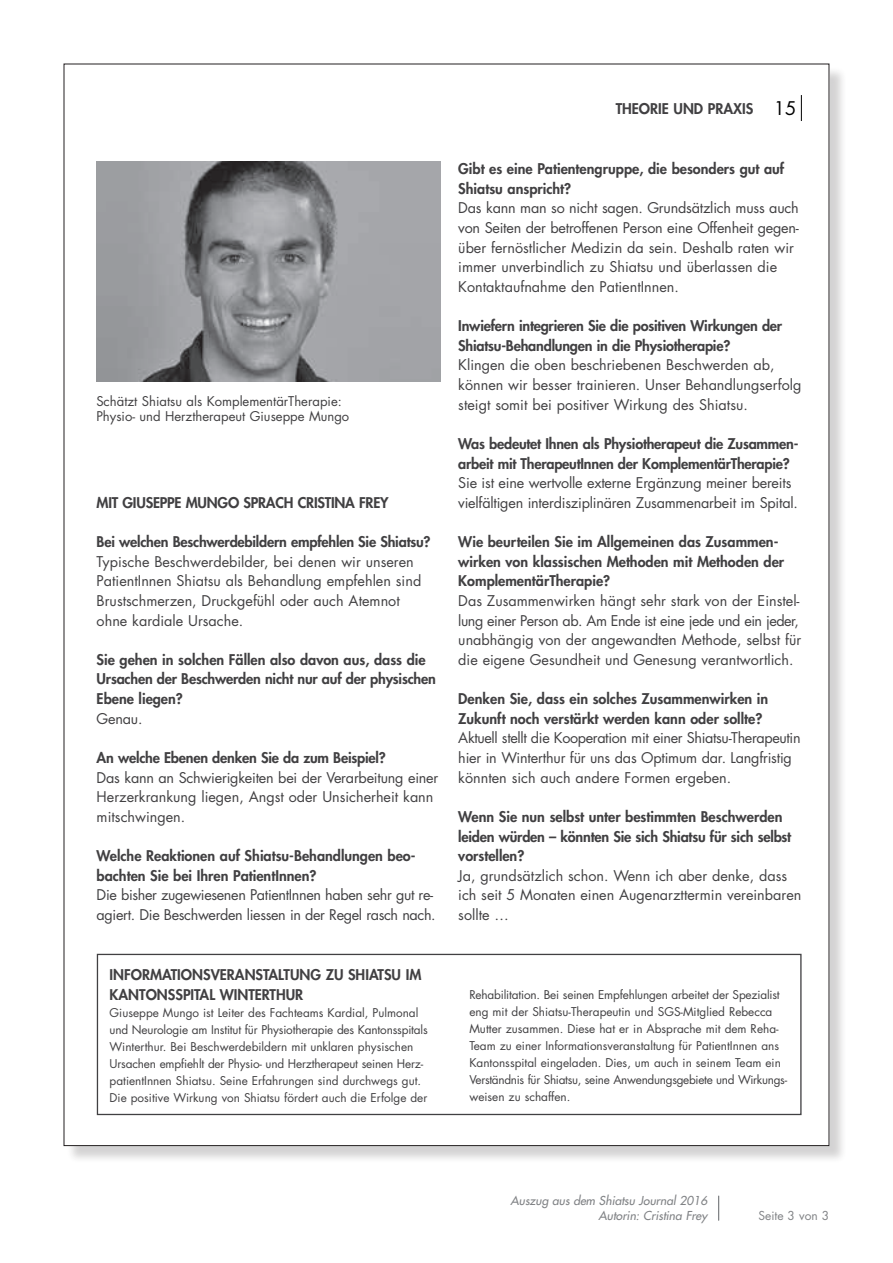
<style>
.page{position:relative;width:893px;height:1263px;background:#fff}
.page>*{position:absolute;margin:0;border:0;box-sizing:border-box;transform-origin:0 0}
.t1{font:14.4px/19.6px "Futura";color:#414042}
.t2{font:800 14.4px/19.6px "Futura";color:#414042}
.t3{font:14.4px/19.6px "Futura";letter-spacing:-.025em;color:#414042}
.t4{font:13.05px/15.8px "Futura";color:#414042}
.gs_rechts{font:italic 500 12px "Futura Std";color:#808285}
.t5{font:12px "Futura Std";color:#808285}
.t6{font:11.85px/17px "Futura";color:#414042}
.s1{font-weight:800}
.s2{font-weight:400}
.s3{font-weight:400;font-size:18.3px;color:#000}
</style>
<div class="page">
<svg style="left:718px;top:1196px;width:1px;height:24px"></svg>
<div style="left:66px;top:66px;width:781px;height:1097px;background:#231f20;opacity:.2"></div>
<div style="left:64px;top:64px;width:765px;height:1081px;background:#fff"></div>
<svg style="left:801px;top:95px;width:1px;height:26px"></svg>
<div style="left:97px;top:954px;width:705px;height:161px;border:1px solid #414042"></div>
<img style="left:97px;top:162px;width:343px;height:220px">
<p class="t4" style="left:96px;top:393px;width:254px">Schätzt Shiatsu als KomplementärTherapie:<br>Physio- und Herztherapeut Giuseppe Mungo</p>
<p class="t2" style="left:97px;top:492px;width:293px">MIT GIUSEPPE MUNGO SPRACH CRISTINA FREY</p>
<p class="t1" style="left:97px;top:532px;width:335px"><span class="s1">Bei welchen Beschwerdebildern empfehlen Sie Shiatsu?<br></span>Typische Beschwerdebilder, bei denen wir unseren PatientInnen Shiatsu als Behandlung empfehlen sind Brustschmerzen, Druckgefühl oder auch Atemnot ohne kardiale Ursache.</p>
<p class="t2" style="left:97px;top:649px;width:341px">Sie gehen in solchen Fällen also davon aus, dass die<br>Ursachen der Beschwerden nicht nur auf der physischen<br>Ebene liegen?<br><span class="s2">Genau.</span></p>
<p class="t1" style="left:97px;top:748px;width:343px"><span class="s1">An welche Ebenen denken Sie da zum Beispiel?<br></span>Das kann an Schwierigkeiten bei der Verarbeitung einer Herzerkrankung liegen, Angst oder Unsicherheit kann mitschwingen.</p>
<p class="t3" style="left:97px;top:846px;width:341px"><span class="s1">Welche Reaktionen auf Shiatsu-Behandlungen beo&shy;bachten Sie bei Ihren PatientInnen?<br></span>Die bisher zugewiesenen PatientInnen haben sehr gut re&shy;agiert. Die Beschwerden liessen in der Regel rasch nach.</p>
<p class="t2" style="left:110px;top:965px;width:313px">INFORMATIONSVERANSTALTUNG ZU SHIATSU IM<br>KANTONSSPITAL WINTERTHUR</p>
<p class="t6" style="left:110px;top:1004px;width:320px">Giuseppe Mungo ist Leiter des Fachteams Kardial, Pulmonal und Neurologie am Institut für Physiotherapie des Kantonsspitals Winterthur. Bei Beschwerdebildern mit unklaren physischen Ursachen empfiehlt der Physio- und Herztherapeut seinen Herz&shy;patientInnen Shiatsu. Seine Erfahrungen sind durchwegs gut.<br>Die positive Wirkung von Shiatsu fördert auch die Erfolge der</p>
<p class="t2" style="left:616px;top:99px;width:182px">THEORIE UND PRAXIS <span class="s3">15</span></p>
<p class="t1" style="left:458px;top:159px;width:342px"><span class="s1">Gibt es eine Patientengruppe, die besonders gut auf Shiatsu anspricht?<br></span>Das kann man so nicht sagen. Grundsätzlich muss auch von Seiten der betroffenen Person eine Offenheit gegen&shy;über fernöstlicher Medizin da sein. Deshalb raten wir immer unverbindlich zu Shiatsu und überlassen die Kontaktaufnahme den PatientInnen.</p>
<p class="t1" style="left:458px;top:316px;width:345px"><span class="s1">Inwiefern integrieren Sie die positiven Wirkungen der Shiatsu-Behandlungen in die Physiotherapie?<br></span>Klingen die oben beschriebenen Beschwerden ab, können wir besser trainieren. Unser Behandlungserfolg steigt somit bei positiver Wirkung des Shiatsu.</p>
<p class="t1" style="left:458px;top:434px;width:342px"><span class="s1">Was bedeutet Ihnen als Physiotherapeut die Zusammen&shy;arbeit mit TherapeutInnen der KomplementärTherapie?<br></span>Sie ist eine wertvolle externe Ergänzung meiner bereits vielfältigen interdisziplinären Zusammenarbeit im Spital.</p>
<p class="t1" style="left:458px;top:532px;width:344px"><span class="s1">Wie beurteilen Sie im Allgemeinen das Zusammen&shy;wirken von klassischen Methoden mit Methoden der KomplementärTherapie?<br></span>Das Zusammenwirken hängt sehr stark von der Einstel&shy;lung einer Person ab. Am Ende ist eine jede und ein jeder, unabhängig von der angewandten Methode, selbst für die eigene Gesundheit und Genesung verantwortlich.</p>
<p class="t1" style="left:458px;top:689px;width:344px"><span class="s1">Denken Sie, dass ein solches Zusammenwirken in Zukunft noch verstärkt werden kann oder sollte?<br></span>Aktuell stellt die Kooperation mit einer Shiatsu-Therapeutin hier in Winterthur für uns das Optimum dar. Langfristig könnten sich auch andere Formen ergeben.</p>
<p class="t2" style="left:458px;top:806px;width:345px">Wenn Sie nun selbst unter bestimmten Beschwerden leiden würden – könnten Sie sich Shiatsu für sich selbst vorstellen?<br><span class="s2">Ja, grundsätzlich schon. Wenn ich aber denke, dass ich seit 5 Monaten einen Augenarzttermin vereinbaren sollte …</span></p>
<p class="t6" style="left:469px;top:985px;width:319px">Rehabilitation. Bei seinen Empfehlungen arbeitet der Spezialist eng mit der Shiatsu-Therapeutin und SGS-Mitglied Rebecca Mutter zusammen. Diese hat er in Absprache mit dem Reha-Team zu einer Informationsveranstaltung für PatientInnen ans Kantonsspital eingeladen. Dies, um auch in seinem Team ein Verständnis für Shiatsu, seine Anwendungsgebiete und Wirkungs&shy;weisen zu schaffen.</p>
<p class="gs_rechts" style="left:510px;top:1193px;width:198px">Auszug aus dem Shiatsu Journal 2016</p>
<p class="gs_rechts" style="left:598px;top:1208px;width:110px">Autorin: Cristina Frey</p>
<p class="t5" style="left:758px;top:1208px;width:72px">Seite 3 von 3</p>
</div>
